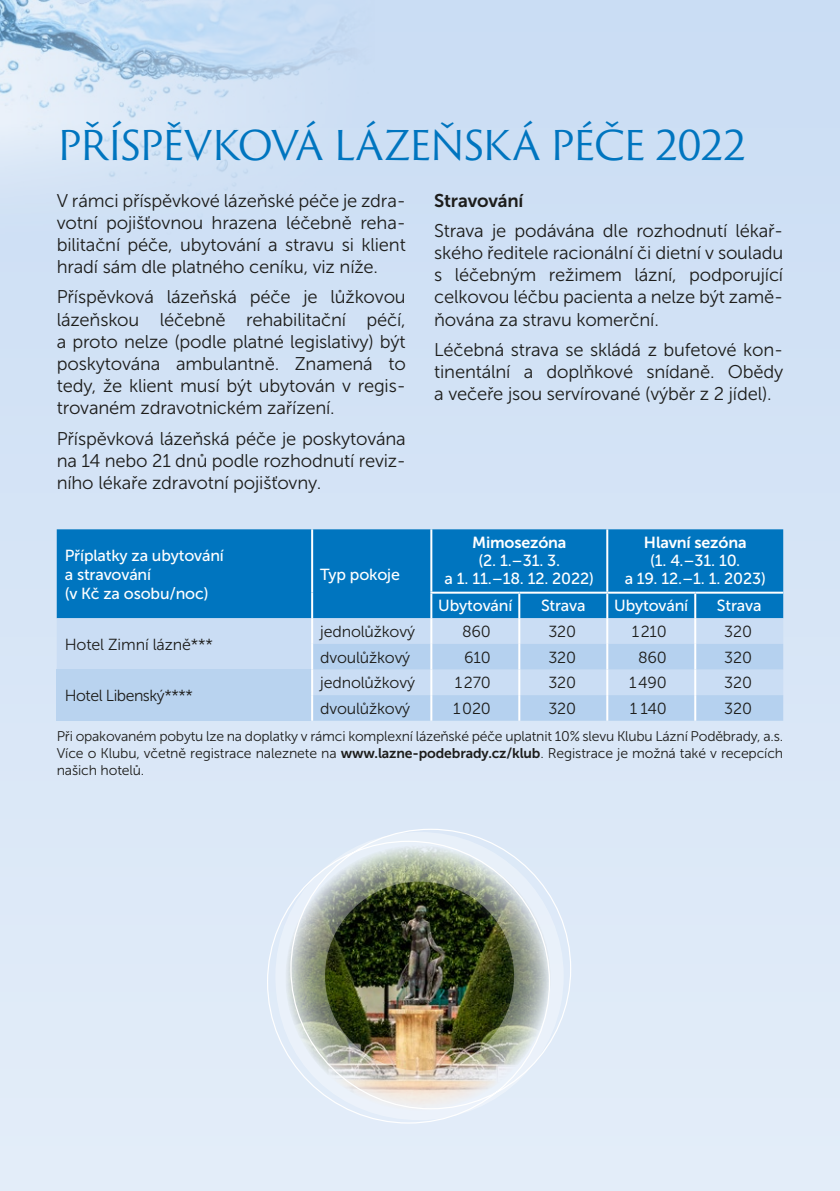
<style>
.page{position:relative;width:840px;height:1191px;background:#fff}
.page>*{position:absolute;margin:0;border:0;box-sizing:border-box;transform-origin:0 0}
.Main_Head_Small{font:40px "Trajan Sans Pro";letter-spacing:-.05em;color:#0075bf}
.Body_Text{font:18.4px/22px "Museo Sans 300";letter-spacing:-.01em;color:#1d1d1b;text-align:justify}
.Body_Text-2{font:18.4px "Museo Sans 700";letter-spacing:-.01em;color:#1d1d1b}
.Table_Body{font:16px "Museo Sans 300";letter-spacing:-.01em;color:#1d1d1b}
.Body_Text-3{font:16px/19.2px "Museo Sans 500";letter-spacing:-.01em;color:#fff;text-align:center}
.Table_Body-2{font:16px "Museo Sans 500";letter-spacing:-.01em;color:#fff}
.Body_Text-4{font:16px "Museo Sans 700";letter-spacing:-.01em;color:#fff}
.Table_Body-3{font:16px "Museo Sans 300";letter-spacing:-.03em;color:#1d1d1b}
.Body_Text-5{font:14px/16.8px "Museo Sans 300";letter-spacing:-.01em;color:#1d1d1b;text-align:justify}
.s1{font-family:"Museo Sans 700"}
</style>
<div class="page">
<div style="left:0;top:0;width:839px;height:1191px;background:linear-gradient(to right,#d9e7f7,#d4e3f6)"></div>
<img style="left:0;top:0;width:374px;height:260px">
<div style="left:57px;top:529px;width:725px;height:89px;background:#0075bf"></div>
<div style="left:57px;top:618px;width:725px;height:51px;background:#caddf4"></div>
<svg style="left:313px;top:644px;width:469px;height:76px;background:#bcd5f0"></svg>
<div style="left:57px;top:669px;width:255px;height:51px;background:#b9d3ef"></div>
<hr style="left:311px;top:529px;width:2px;height:63px;background:#fff">
<hr style="left:311px;top:592px;width:2px;height:26px;background:#fff">
<hr style="left:311px;top:618px;width:2px;height:26px;background:#fff">
<hr style="left:430px;top:618px;width:2px;height:26px;background:#fff">
<hr style="left:518px;top:618px;width:2px;height:26px;background:#fff">
<hr style="left:606px;top:618px;width:2px;height:26px;background:#fff">
<hr style="left:693px;top:618px;width:2px;height:26px;background:#fff">
<hr style="left:311px;top:644px;width:2px;height:25px;background:#fff">
<hr style="left:430px;top:644px;width:2px;height:25px;background:#fff">
<hr style="left:518px;top:644px;width:2px;height:25px;background:#fff">
<hr style="left:606px;top:644px;width:2px;height:25px;background:#fff">
<hr style="left:693px;top:644px;width:2px;height:25px;background:#fff">
<hr style="left:311px;top:669px;width:2px;height:26px;background:#fff">
<hr style="left:430px;top:669px;width:2px;height:26px;background:#fff">
<hr style="left:518px;top:669px;width:2px;height:26px;background:#fff">
<hr style="left:606px;top:669px;width:2px;height:26px;background:#fff">
<hr style="left:693px;top:669px;width:2px;height:26px;background:#fff">
<hr style="left:311px;top:695px;width:2px;height:25px;background:#fff">
<hr style="left:430px;top:695px;width:2px;height:25px;background:#fff">
<hr style="left:518px;top:695px;width:2px;height:25px;background:#fff">
<hr style="left:606px;top:695px;width:2px;height:25px;background:#fff">
<hr style="left:693px;top:695px;width:2px;height:25px;background:#fff">
<hr style="left:430px;top:593px;width:2px;height:25px;background:#fff">
<hr style="left:518px;top:593px;width:2px;height:25px;background:#fff">
<hr style="left:606px;top:593px;width:2px;height:25px;background:#fff">
<hr style="left:693px;top:593px;width:2px;height:25px;background:#fff">
<hr style="left:430px;top:529px;width:2px;height:62px;background:#fff">
<hr style="left:606px;top:529px;width:2px;height:62px;background:#fff">
<hr style="left:430px;top:591px;width:89px;height:2px;background:#fff">
<hr style="left:519px;top:591px;width:88px;height:2px;background:#fff">
<hr style="left:607px;top:591px;width:87px;height:2px;background:#fff">
<hr style="left:694px;top:591px;width:88px;height:2px;background:#fff">
<img style="left:266px;top:828px;width:305px;height:296px">
<p class="Main_Head_Small" style="left:57px;top:117px;width:690px">PŘÍSPĚVKOVÁ LÁZEŇSKÁ PÉČE 2022</p>
<p class="Body_Text" style="left:57px;top:189px;width:350px">V rámci příspěvkové lázeňské péče je zdra&shy;votní pojišťovnou hrazena léčebně reha&shy;bilitační péče, ubytování a stravu si klient hradí sám dle platného ceníku, viz níže.</p>
<p class="Body_Text" style="left:57px;top:286px;width:350px">Příspěvková lázeňská péče je lůžkovou lázeňskou léčebně rehabilitační péčí, a proto nelze (podle platné legislativy) být poskytována ambulantně. Znamená to tedy, že klient musí být ubytován v regis&shy;trovaném zdravotnickém zařízení.</p>
<p class="Body_Text" style="left:57px;top:427px;width:350px">Příspěvková lázeňská péče je poskytována na 14 nebo 21 dnů podle rozhodnutí reviz&shy;ního lékaře zdravotní pojišťovny.</p>
<p class="Body_Text-2" style="left:434px;top:190px;width:91px">Stravování</p>
<p class="Body_Text" style="left:434px;top:220px;width:350px">Strava je podávána dle rozhodnutí lékař&shy;ského ředitele racionální či dietní v souladu s léčebným režimem lázní, podporující celkovou léčbu pacienta a nelze být zamě&shy;ňována za stravu komerční.</p>
<p class="Body_Text" style="left:434px;top:339px;width:350px">Léčebná strava se skládá z bufetové kon&shy;tinentální a doplňkové snídaně. Obědy a večeře jsou servírované (výběr z 2 jídel).</p>
<p class="Body_Text-3" style="left:65px;top:545px;width:160px;text-align:left">Příplatky za ubytování a stravování<br>(v Kč za osobu/noc)</p>
<p class="Table_Body" style="left:65px;top:636px;width:150px">Hotel Zimní lázně***</p>
<p class="Body_Text-3" style="left:320px;top:565px;width:81px">Typ pokoje</p>
<p class="Body_Text-4" style="left:472px;top:534px;width:96px">Mimosezóna</p>
<p class="Body_Text-3" style="left:444px;top:551px;width:151px;line-height:18px">(2. 1.–31. 3.<br>a 1. 11.–18. 12. 2022)</p>
<p class="Body_Text-4" style="left:643px;top:534px;width:104px">Hlavní sezóna</p>
<p class="Body_Text-3" style="left:624px;top:551px;width:143px;line-height:18px">(1. 4.–31. 10.<br>a 19. 12.–1. 1. 2023)</p>
<p class="Table_Body-2" style="left:438px;top:597px;width:75px">Ubytování</p>
<p class="Table_Body-2" style="left:540px;top:597px;width:46px">Strava</p>
<p class="Table_Body-2" style="left:614px;top:597px;width:75px">Ubytování</p>
<p class="Table_Body-2" style="left:716px;top:597px;width:46px">Strava</p>
<p class="Table_Body" style="left:320px;top:623px;width:96px">jednolůžkový</p>
<p class="Table_Body" style="left:462px;top:623px;width:30px">860</p>
<p class="Table_Body" style="left:548px;top:623px;width:29px">320</p>
<p class="Table_Body" style="left:631px;top:623px;width:37px">1210</p>
<p class="Table_Body" style="left:723px;top:623px;width:29px">320</p>
<p class="Table_Body" style="left:320px;top:648px;width:92px">dvoulůžkový</p>
<p class="Table_Body" style="left:464px;top:648px;width:28px">610</p>
<p class="Table_Body" style="left:548px;top:648px;width:29px">320</p>
<p class="Table_Body" style="left:637px;top:648px;width:30px">860</p>
<p class="Table_Body" style="left:723px;top:648px;width:29px">320</p>
<p class="Table_Body" style="left:320px;top:674px;width:96px">jednolůžkový</p>
<p class="Table_Body" style="left:454px;top:674px;width:37px">1270</p>
<p class="Table_Body" style="left:548px;top:674px;width:29px">320</p>
<p class="Table_Body" style="left:629px;top:674px;width:39px">1490</p>
<p class="Table_Body" style="left:723px;top:674px;width:29px">320</p>
<p class="Table_Body" style="left:320px;top:700px;width:92px">dvoulůžkový</p>
<p class="Table_Body" style="left:453px;top:700px;width:39px">1020</p>
<p class="Table_Body" style="left:548px;top:700px;width:29px">320</p>
<p class="Table_Body" style="left:629px;top:700px;width:38px">1 140</p>
<p class="Table_Body" style="left:723px;top:700px;width:29px">320</p>
<p class="Body_Text-5" style="left:57px;top:728px;width:727px">Při opakovaném pobytu lze na doplatky v rámci komplexní lázeňské péče uplatnit 10% slevu Klubu Lázní Poděbrady, a.s.<br>Více o Klubu, včetně registrace naleznete na <span class="s1">www.lazne-podebrady.cz/klub</span>. Registrace je možná také v recepcích našich hotelů.</p>
<p class="Table_Body-3" style="left:65px;top:687px;width:129px">Hotel Libenský****</p>
</div>
